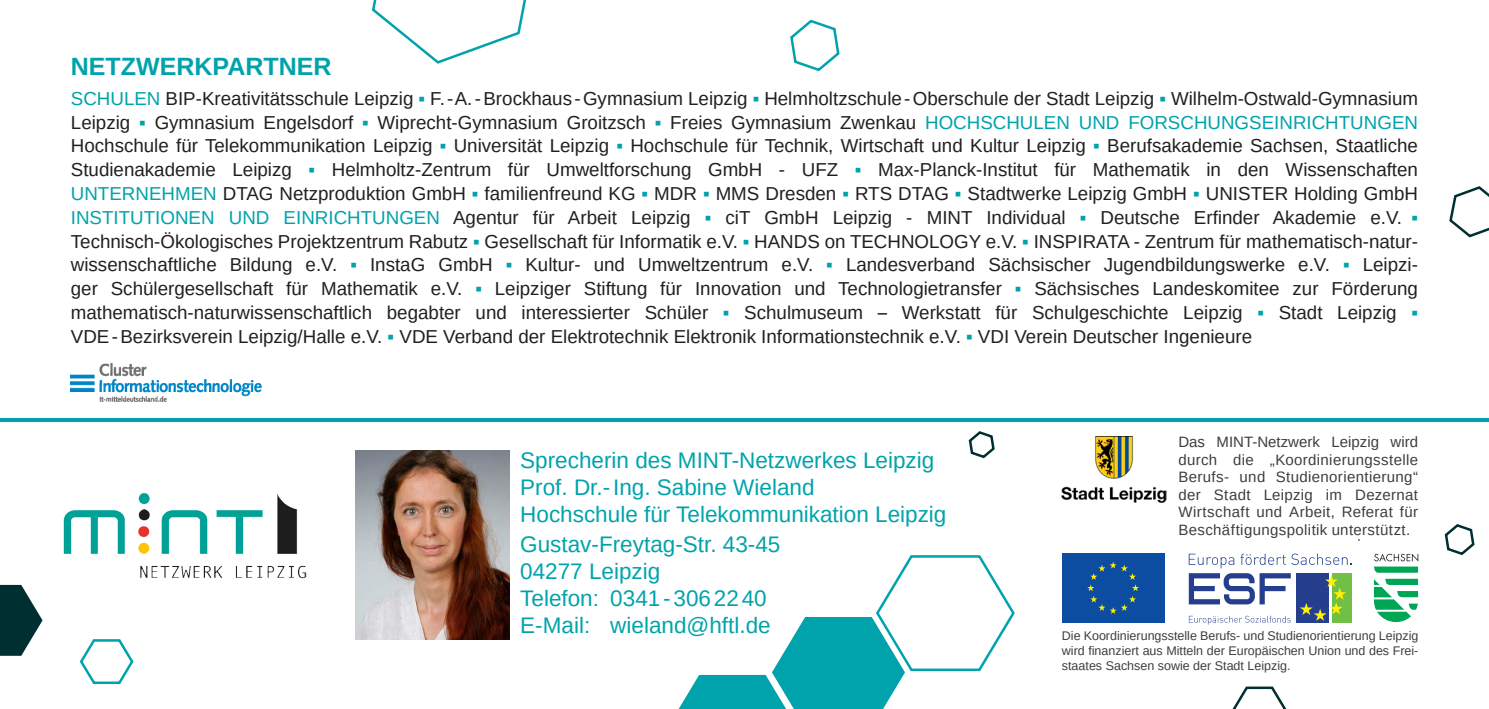
<style>
.page{position:relative;width:1489px;height:709px;background:#fff}
.page>*{position:absolute;margin:0;border:0;box-sizing:border-box;transform-origin:0 0}
.t1{font:700 25px "Arimo";color:#00a3ab}
.t2{font:22.5px/27px "Arimo";color:#00a3ab}
.t3{font:18.75px/23.8px "Arimo";color:#231f20;text-align:justify}
.t4{font:15px/17.5px "Arimo";letter-spacing:.025em;color:#3e3e3f;text-align:justify}
.t5{font:12.5px/15px "Arimo";color:#3e3e3f;text-align:justify}
.s1{color:#00a3ab}
.s2{font-family:"Calibri"}
</style>
<div class="page">
<svg style="left:968px;top:431px;width:27px;height:28px"></svg>
<svg style="left:1449px;top:186px;width:39px;height:52px"></svg>
<svg style="left:1444px;top:524px;width:31px;height:31px"></svg>
<svg style="left:0;top:585px;width:43px;height:71px"></svg>
<hr style="left:0;top:418px;width:1488px;height:4px;background:#00a3ab">
<svg style="left:371px;top:0;width:156px;height:64px"></svg>
<svg style="left:1232px;top:686px;width:55px;height:23px"></svg>
<img style="left:63px;top:493px;width:243px;height:85px">
<svg style="left:790px;top:19px;width:50px;height:53px"></svg>
<svg style="left:79px;top:639px;width:55px;height:46px"></svg>
<svg style="left:678px;top:555px;width:337px;height:154px"></svg>
<img style="left:355px;top:450px;width:154px;height:189px">
<img style="left:1061px;top:436px;width:104px;height:66px">
<div style="left:1061px;top:553px;width:103px;height:69px;background:#0d4da1"></div>
<svg style="left:1087px;top:562px;width:51px;height:52px"></svg>
<svg style="left:1373px;top:579px;width:44px;height:43px"></svg>
<svg style="left:1374px;top:553px;width:44px;height:19px"></svg>
<svg style="left:1188px;top:553px;width:163px;height:71px"></svg>
<img style="left:71px;top:364px;width:190px;height:38px">
<h1 class="t1" style="left:71px;top:49px;width:262px">NETZWERKPARTNER</h1>
<p class="t3" style="left:71px;top:87px;width:1348px"><span class="s1">SCHULEN</span> BIP-Kreativitätsschule Leipzig <span class="s1">▪</span> F.-A.-Brockhaus -Gymnasium Leipzig <span class="s1">▪</span> Helmholtzschule-Oberschule der Stadt Leipzig <span class="s1">▪</span> Wilhelm-Ostwald-Gymnasium Leipzig <span class="s1">▪</span> Gymnasium Engelsdorf <span class="s1">▪</span> Wiprecht-Gymnasium Groitzsch <span class="s1">▪</span> Freies Gymnasium Zwenkau <span class="s1">HOCHSCHULEN UND FORSCHUNGSEINRICHTUNGEN </span>Hochschule für Telekommunikation Leipzig <span class="s1">▪</span> Universität Leipzig <span class="s1">▪</span> Hochschule für Technik, Wirtschaft und Kultur Leipzig <span class="s1">▪</span> Berufsakademie Sachsen, Staatliche Studienakademie Leipizg <span class="s1">▪</span> Helmholtz-Zentrum für Umweltforschung GmbH - UFZ <span class="s1">▪</span> Max-Planck-Institut für Mathematik in den Wissenschaften <span class="s1">UNTERNEHMEN</span> DTAG Netzproduktion GmbH <span class="s1">▪</span> familienfreund KG <span class="s1">▪</span> MDR <span class="s1">▪</span> MMS Dresden <span class="s1">▪</span> RTS DTAG <span class="s1">▪</span> Stadtwerke Leipzig GmbH <span class="s1">▪</span> UNISTER Holding GmbH <span class="s1">INSTITUTIONEN UND EINRICHTUNGEN</span> Agentur für Arbeit Leipzig <span class="s1">▪</span> ciT GmbH Leipzig - MINT Individual <span class="s1">▪</span> Deutsche Erfinder Akademie e.V. <span class="s1">▪ </span>Technisch-Ökologisches Projektzentrum Rabutz <span class="s1">▪</span> Gesellschaft für Informatik e.V. <span class="s1">▪</span> HANDS on TECHNOLOGY e.V. <span class="s1">▪</span> INSPIRATA - Zentrum für mathematisch-natur&shy;wissenschaftliche Bildung e.V. <span class="s1">▪</span> InstaG GmbH <span class="s1">▪</span> Kultur- und Umweltzentrum e.V. <span class="s1">▪</span> Landesverband Sächsischer Jugendbildungswerke e.V. <span class="s1">▪</span> Leipzi&shy;ger Schülergesellschaft für Mathematik e.V. <span class="s1">▪</span> Leipziger Stiftung für Innovation und Technologietransfer <span class="s1">▪</span> Sächsisches Landeskomitee zur Förderung mathematisch-naturwissenschaftlich begabter und interessierter Schüler <span class="s1">▪</span> Schulmuseum <span class="s2">–</span> Werkstatt für Schulgeschichte Leipzig <span class="s1">▪</span> Stadt Leipzig <span class="s1">▪ </span>VDE-Bezirksverein Leipzig/Halle e.V. <span class="s1">▪</span> VDE Verband der Elektrotechnik Elektronik Informationstechnik e.V. <span class="s1">▪</span> VDI Verein Deutscher Ingenieure</p>
<p class="t2" style="left:520px;top:447px;width:428px">Sprecherin des MINT-Netzwerkes Leipzig<br>Prof. Dr.-Ing. Sabine Wieland<br>Hochschule für Telekommunikation Leipzig</p>
<p class="t2" style="left:520px;top:531px;width:262px">Gustav-Freytag-Str. 43-45<br>04277 Leipzig<br>Telefon: 0341-3062240<br>E-Mail: wieland@hftl.de</p>
<p class="t4" style="left:1178px;top:433px;width:241px">Das MINT-Netzwerk Leipzig wird durch die „Koordinierungsstelle Berufs- und Studienorientierung“ der Stadt Leipzig im Dezernat Wirtschaft und Arbeit, Referat für Beschäftigungspolitik unterstützt.</p>
<p class="t5" style="left:1061px;top:628px;width:358px">Die Koordinierungsstelle Berufs- und Studienorientierung Leipzig wird finanziert aus Mitteln der Europäischen Union und des Frei&shy;staates Sachsen sowie der Stadt Leipzig.</p>
</div>
